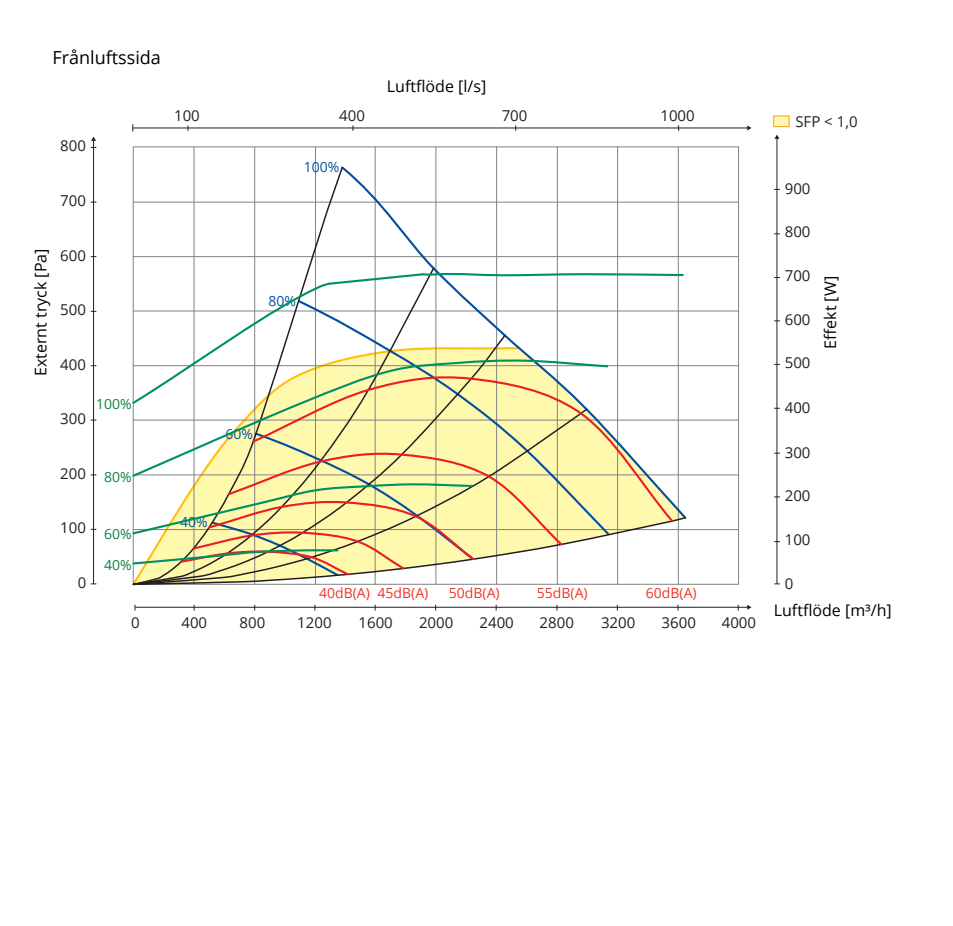
<style>
.page{position:relative;width:953px;height:926px;background:#fff}
.page>*{position:absolute;margin:0;border:0;box-sizing:border-box;transform-origin:0 0}
.t1{font:18px "Open Sans";color:#010101}
.t2{font:16px "Open Sans";color:#010101}
.t3{font:15px "Open Sans";color:#231f20}
.t4{font:14px "Open Sans";color:#ee352b}
.t5{font:14px "Open Sans";color:#0d8241}
.t6{font:14px "Open Sans";color:#0052a4}
</style>
<div class="page">
<div style="left:773px;top:115px;width:16px;height:12px;background:#fff9b2;border:1px solid #f8991d"></div>
<hr style="left:133px;top:311px;width:606px;height:1px;background:#808285">
<hr style="left:133px;top:365px;width:606px;height:1px;background:#808285">
<hr style="left:133px;top:420px;width:606px;height:1px;background:#808285">
<hr style="left:133px;top:474px;width:606px;height:1px;background:#808285">
<hr style="left:133px;top:529px;width:606px;height:1px;background:#808285">
<hr style="left:133px;top:146px;width:1px;height:438px;background:#808285">
<hr style="left:133px;top:584px;width:606px;height:1px;background:#808285">
<hr style="left:375px;top:147px;width:1px;height:437px;background:#808285">
<hr style="left:315px;top:147px;width:1px;height:437px;background:#808285">
<hr style="left:254px;top:147px;width:1px;height:437px;background:#808285">
<hr style="left:194px;top:147px;width:1px;height:437px;background:#808285">
<hr style="left:133px;top:256px;width:606px;height:1px;background:#808285">
<hr style="left:436px;top:147px;width:1px;height:437px;background:#808285">
<hr style="left:496px;top:146px;width:1px;height:438px;background:#808285">
<hr style="left:133px;top:202px;width:606px;height:1px;background:#808285">
<hr style="left:133px;top:147px;width:606px;height:1px;background:#808285">
<hr style="left:557px;top:147px;width:1px;height:437px;background:#808285">
<hr style="left:738px;top:146px;width:1px;height:438px;background:#808285">
<hr style="left:617px;top:146px;width:1px;height:438px;background:#808285">
<hr style="left:678px;top:147px;width:1px;height:437px;background:#808285">
<hr style="left:93px;top:140px;width:1px;height:444px;background:#231f20">
<svg style="left:91px;top:137px;width:5px;height:4px"></svg>
<hr style="left:776px;top:138px;width:1px;height:446px;background:#231f20">
<svg style="left:774px;top:135px;width:5px;height:4px"></svg>
<hr style="left:135px;top:607px;width:613px;height:1px;background:#231f20">
<svg style="left:747px;top:605px;width:4px;height:4px"></svg>
<hr style="left:133px;top:128px;width:615px;height:1px;background:#231f20">
<svg style="left:747px;top:125px;width:4px;height:5px"></svg>
<svg style="left:344px;top:164px;width:344px;height:352px"></svg>
<svg style="left:588px;top:516px;width:99px;height:69px"></svg>
<svg style="left:507px;top:524px;width:81px;height:61px"></svg>
<svg style="left:132px;top:166px;width:212px;height:420px"></svg>
<svg style="left:564px;top:406px;width:111px;height:118px"></svg>
<svg style="left:132px;top:406px;width:477px;height:72px"></svg>
<svg style="left:132px;top:431px;width:432px;height:147px"></svg>
<svg style="left:132px;top:272px;width:553px;height:134px"></svg>
<p class="t1" style="left:52px;top:45px;width:110px">Frånluftssida</p>
<p class="t3" style="left:60px;top:136px;width:27px">800</p>
<p class="t3" style="left:60px;top:190px;width:27px">700</p>
<p class="t2" style="left:387px;top:75px;width:101px">Luftflöde [l/s]</p>
<p class="t3" style="left:174px;top:105px;width:27px">100</p>
<p class="t3" style="left:502px;top:105px;width:27px">700</p>
<p class="t3" style="left:660px;top:105px;width:36px">1000</p>
<p class="t3" style="left:339px;top:105px;width:27px">400</p>
<p class="t6" style="left:304px;top:157px;width:37px">100%</p>
<p class="t2" style="left:30px;top:376px;width:129px;rotate:-90deg">Externt tryck [Pa]</p>
<p class="t3" style="left:60px;top:245px;width:27px">600</p>
<p class="t3" style="left:60px;top:300px;width:27px">500</p>
<p class="t3" style="left:60px;top:354px;width:27px">400</p>
<p class="t3" style="left:60px;top:408px;width:27px">300</p>
<p class="t5" style="left:96px;top:394px;width:37px">100%</p>
<p class="t3" style="left:60px;top:463px;width:27px">200</p>
<p class="t3" style="left:60px;top:517px;width:27px">100</p>
<p class="t3" style="left:78px;top:572px;width:10px">0</p>
<p class="t5" style="left:104px;top:467px;width:29px">80%</p>
<p class="t5" style="left:104px;top:524px;width:29px">60%</p>
<p class="t5" style="left:104px;top:555px;width:29px">40%</p>
<p class="t6" style="left:268px;top:291px;width:29px">80%</p>
<p class="t6" style="left:225px;top:424px;width:29px">60%</p>
<p class="t6" style="left:180px;top:512px;width:29px">40%</p>
<p class="t4" style="left:319px;top:583px;width:111px">40dB(A) 45dB(A)</p>
<p class="t4" style="left:449px;top:583px;width:52px">50dB(A)</p>
<p class="t4" style="left:537px;top:583px;width:52px">55dB(A)</p>
<p class="t4" style="left:646px;top:583px;width:52px">60dB(A)</p>
<p class="t3" style="left:131px;top:612px;width:10px">0</p>
<p class="t3" style="left:181px;top:612px;width:27px">400</p>
<p class="t3" style="left:297px;top:612px;width:36px">1200</p>
<p class="t3" style="left:358px;top:612px;width:36px">1600</p>
<p class="t3" style="left:239px;top:612px;width:27px">800</p>
<p class="t3" style="left:419px;top:612px;width:36px">2000</p>
<p class="t3" style="left:479px;top:612px;width:36px">2400</p>
<p class="t3" style="left:539px;top:612px;width:36px">2800</p>
<p class="t3" style="left:601px;top:612px;width:36px">3200</p>
<p class="t3" style="left:661px;top:612px;width:36px">3600</p>
<p class="t3" style="left:722px;top:612px;width:36px">4000</p>
<p class="t3" style="left:795px;top:111px;width:64px">SFP &lt; 1,0</p>
<p class="t3" style="left:785px;top:178px;width:27px">900</p>
<p class="t3" style="left:785px;top:222px;width:27px">800</p>
<p class="t3" style="left:785px;top:265px;width:27px">700</p>
<p class="t3" style="left:785px;top:309px;width:27px">600</p>
<p class="t3" style="left:785px;top:352px;width:27px">500</p>
<p class="t3" style="left:785px;top:397px;width:27px">400</p>
<p class="t3" style="left:785px;top:442px;width:27px">300</p>
<p class="t3" style="left:785px;top:485px;width:27px">200</p>
<p class="t3" style="left:785px;top:529px;width:27px">100</p>
<p class="t3" style="left:785px;top:573px;width:10px">0</p>
<p class="t2" style="left:819px;top:348px;width:74px;rotate:-90deg">Effekt [W]</p>
<p class="t2" style="left:774px;top:599px;width:119px">Luftflöde [m³/h]</p>
</div>
